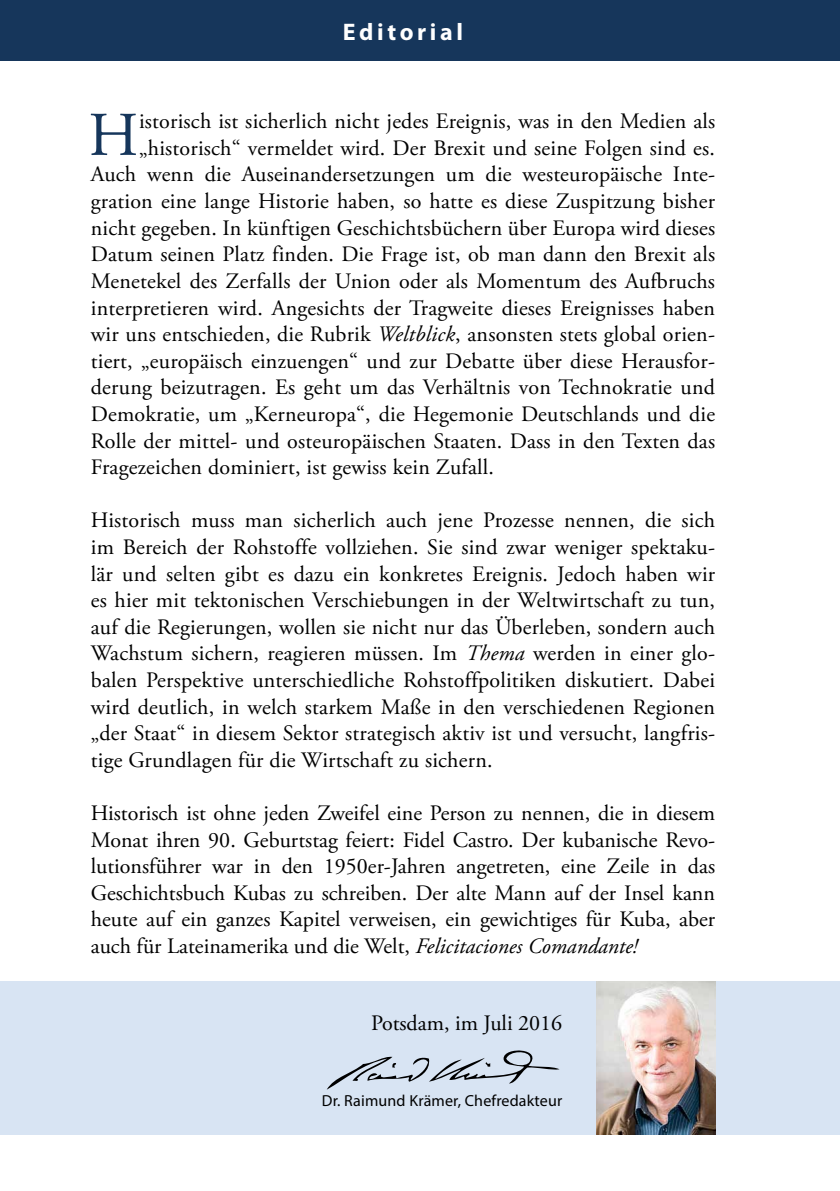
<style>
.page{position:relative;width:840px;height:1191px;background:#fff}
.page>*{position:absolute;margin:0;border:0;box-sizing:border-box;transform-origin:0 0}
.t1{font:62.2px "Adobe Garamond Pro";color:#16365b}
.t2{font:700 24px "Myriad Pro";letter-spacing:.15em;color:#fff}
.t3{font:22px/26.6px "Adobe Garamond Pro";letter-spacing:.01em;color:#000;text-align:justify}
.t4{font:16px "Myriad Pro";letter-spacing:.01em;color:#000}
.s1{font-style:italic}
</style>
<div class="page">
<div style="left:0;top:0;width:839px;height:61px;background:#16365b"></div>
<div style="left:0;top:981px;width:839px;height:153px;background:#d8e4f3"></div>
<img style="left:596px;top:981px;width:119px;height:153px">
<svg style="left:327px;top:1050px;width:232px;height:39px"></svg>
<p class="t2" style="left:343px;top:16px;width:121px">Editorial</p>
<h1 class="t1" style="left:88px;top:98px;width:52px">H</h1>
<p class="t3" style="left:139px;top:109px;width:577px">istorisch ist sicherlich nicht jedes Ereignis, was in den Medien als</p>
<p class="t3" style="left:139px;top:135px;width:577px">„historisch“ vermeldet wird. Der Brexit und seine Folgen sind es.</p>
<p class="t3" style="left:91px;top:162px;width:625px">Auch wenn die Auseinandersetzungen um die westeuropäische Inte-</p>
<p class="t3" style="left:91px;top:189px;width:625px">gration eine lange Historie haben, so hatte es diese Zuspitzung bisher</p>
<p class="t3" style="left:91px;top:215px;width:625px">nicht gegeben. In künftigen Geschichtsbüchern über Europa wird dieses</p>
<p class="t3" style="left:91px;top:242px;width:625px">Datum seinen Platz finden. Die Frage ist, ob man dann den Brexit als</p>
<p class="t3" style="left:91px;top:268px;width:625px">Menetekel des Zerfalls der Union oder als Momentum des Aufbruchs</p>
<p class="t3" style="left:91px;top:295px;width:625px">interpretieren wird. Angesichts der Tragweite dieses Ereignisses haben</p>
<p class="t3" style="left:91px;top:321px;width:625px">wir uns entschieden, die Rubrik <span class="s1">Weltblick</span>, ansonsten stets global orien-</p>
<p class="t3" style="left:91px;top:348px;width:625px">tiert, „europäisch einzuengen“ und zur Debatte über diese Herausfor-</p>
<p class="t3" style="left:91px;top:375px;width:625px">derung beizutragen. Es geht um das Verhältnis von Technokratie und</p>
<p class="t3" style="left:91px;top:401px;width:625px">Demokratie, um „Kerneuropa“, die Hegemonie Deutschlands und die</p>
<p class="t3" style="left:91px;top:428px;width:625px">Rolle der mittel- und osteuropäischen Staaten. Dass in den Texten das</p>
<p class="t3" style="left:91px;top:454px;width:404px">Fragezeichen dominiert, ist gewiss kein Zufall.</p>
<p class="t3" style="left:91px;top:508px;width:625px">Historisch muss man sicherlich auch jene Prozesse nennen, die sich im Bereich der Rohstoffe vollziehen. Sie sind zwar weniger spektaku&shy;lär und selten gibt es dazu ein konkretes Ereignis. Jedoch haben wir es hier mit tektonischen Verschiebungen in der Weltwirtschaft zu tun, auf die Regierungen, wollen sie nicht nur das Überleben, sondern auch Wachstum sichern, reagieren müssen. Im <span class="s1">Thema</span> werden in einer glo&shy;balen Perspektive unterschiedliche Rohstoffpolitiken diskutiert. Dabei wird deutlich, in welch starkem Maße in den verschiedenen Regionen „der Staat“ in diesem Sektor strategisch aktiv ist und versucht, langfris&shy;tige Grundlagen für die Wirtschaft zu sichern.</p>
<p class="t3" style="left:91px;top:800px;width:625px">Historisch ist ohne jeden Zweifel eine Person zu nennen, die in diesem Monat ihren 90. Geburtstag feiert: Fidel Castro. Der kubanische Revo&shy;lutionsführer war in den 1950er-Jahren angetreten, eine Zeile in das Geschichtsbuch Kubas zu schreiben. Der alte Mann auf der Insel kann heute auf ein ganzes Kapitel verweisen, ein gewichtiges für Kuba, aber auch für Lateinamerika und die Welt, <span class="s1">Felicitaciones Comandante!</span></p>
<p class="t3" style="left:371px;top:1010px;width:192px">Potsdam, im Juli 2016</p>
<p class="t4" style="left:322px;top:1090px;width:242px">Dr. Raimund Krämer, Chefredakteur</p>
</div>
